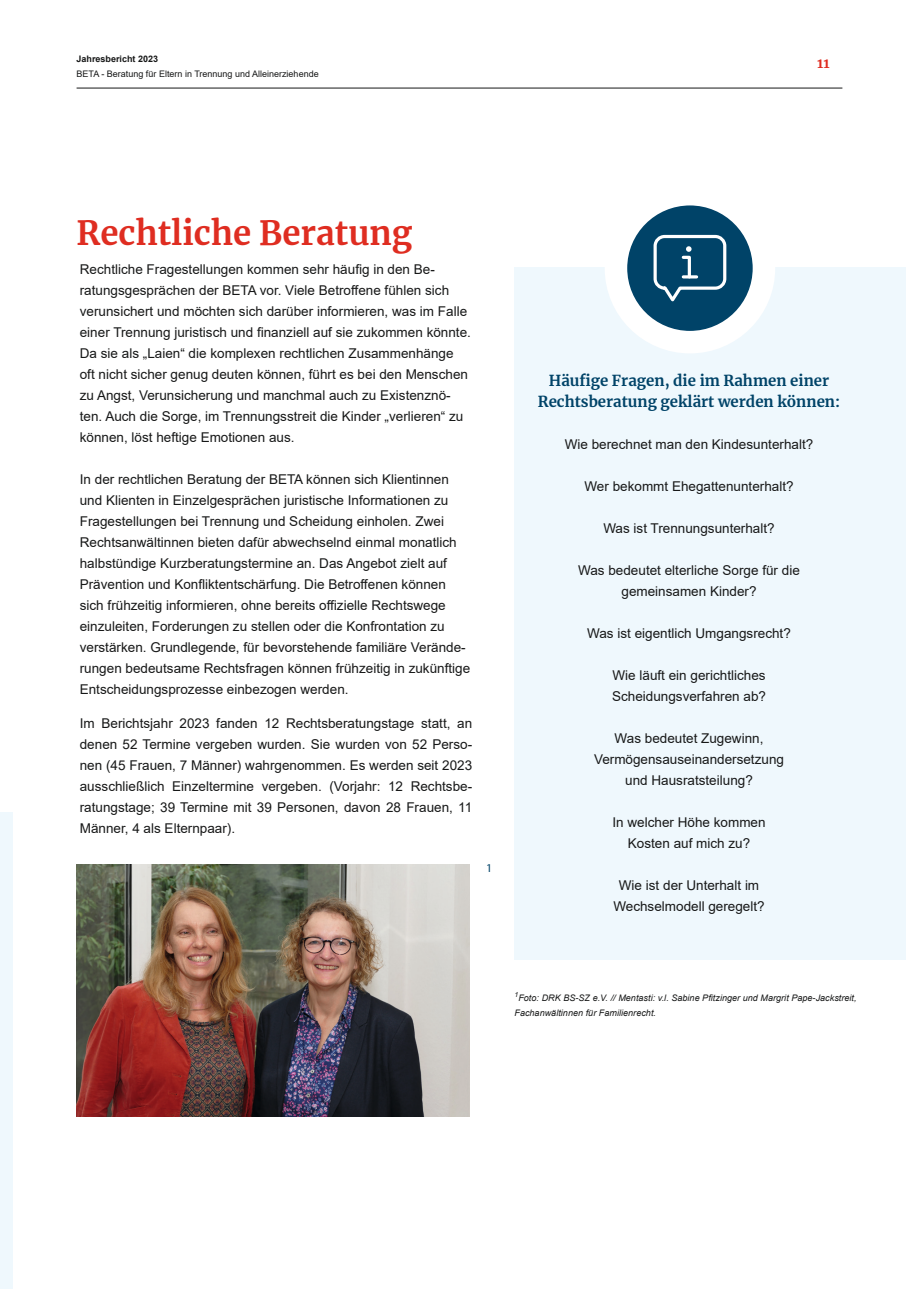
<style>
.page{position:relative;width:919px;height:1289px;background:#fff}
.page>*{position:absolute;margin:0;border:0;box-sizing:border-box;transform-origin:0 0}
.Headlinegröße_II_22_28_pt{font:700 33px "Merriweather";color:#df2d21}
.t1{font:700 15px "Merriweather";color:#004368}
.Teaser_12_17_5_pt{font:13.5px/21px "Arial";color:#171818}
.Fließtext_10_14_pt{font:13.5px/21px "Arial";color:#171818;text-align:justify}
.t2{font:700 13.5px "Merriweather";color:#df2d21}
.Bildunterschrift_8_10_pt{font:12px "Myriad Pro";color:#004368}
.Marginalspalte_8_10_pt{font:italic 9px/15px "Arial";letter-spacing:.005em;color:#171818}
.t3{font:9px "Arial";color:#171818}
.t4{font:700 9px "Arial";color:#171818}
</style>
<div class="page">
<hr style="left:77px;top:88px;width:765px;height:1px;background:#171818">
<div style="left:0;top:812px;width:13px;height:476px;background:#eff8fd"></div>
<div style="left:514px;top:267px;width:392px;height:692px;background:#eff8fd"></div>
<img style="left:77px;top:864px;width:392px;height:252px">
<svg style="left:616px;top:194px;width:147px;height:148px;fill:#004368"></svg>
<div style="left:604px;top:183px;width:171px;height:170px;border:22px solid #fff;border-radius:50%"></div>
<svg style="left:652px;top:233px;width:76px;height:73px"></svg>
<p class="t4" style="left:77px;top:52px;width:83px">Jahresbericht 2023</p>
<p class="t3" style="left:77px;top:67px;width:243px">BETA - Beratung für Eltern in Trennung und Alleinerziehende</p>
<p class="t2" style="left:817px;top:54px;width:14px">11</p>
<p class="Headlinegröße_II_22_28_pt" style="left:77px;top:210px;width:337px">Rechtliche Beratung</p>
<p class="Teaser_12_17_5_pt" style="left:80px;top:258px;width:392px">Rechtliche Fragestellungen kommen sehr häufig in den Be&shy;ratungsgesprächen der BETA vor. Viele Betroffene fühlen sich verunsichert und möchten sich darüber informieren, was im Falle einer Trennung juristisch und finanziell auf sie zukommen könnte.<br>Da sie als „Laien“ die komplexen rechtlichen Zusammenhänge oft nicht sicher genug deuten können, führt es bei den Menschen zu Angst, Verunsicherung und manchmal auch zu Existenznö&shy;ten. Auch die Sorge, im Trennungsstreit die Kinder „verlieren“ zu können, löst heftige Emotionen aus.</p>
<p class="Teaser_12_17_5_pt" style="left:80px;top:468px;width:392px">In der rechtlichen Beratung der BETA können sich Klientinnen und Klienten in Einzelgesprächen juristische Informationen zu Fragestellungen bei Trennung und Scheidung einholen. Zwei Rechtsanwältinnen bieten dafür abwechselnd einmal monatlich halbstündige Kurzberatungstermine an. Das Angebot zielt auf Prävention und Konfliktentschärfung. Die Betroffenen können sich frühzeitig informieren, ohne bereits offizielle Rechtswege einzuleiten, Forderungen zu stellen oder die Konfrontation zu verstärken. Grundlegende, für bevorstehende familiäre Verände&shy;rungen bedeutsame Rechtsfragen können frühzeitig in zukünftige Entscheidungsprozesse einbezogen werden.</p>
<p class="Fließtext_10_14_pt" style="left:80px;top:712px;width:394px">Im Berichtsjahr 2023 fanden 12 Rechtsberatungstage statt, an denen 52 Termine vergeben wurden. Sie wurden von 52 Perso&shy;nen (45 Frauen, 7 Männer) wahrgenommen. Es werden seit 2023 ausschließlich Einzeltermine vergeben. (Vorjahr: 12 Rechtsbe&shy;ratungstage; 39 Termine mit 39 Personen, davon 28 Frauen, 11<br>Männer, 4 als Elternpaar).</p>
<p class="Bildunterschrift_8_10_pt" style="left:486px;top:861px;width:8px">1</p>
<p class="t1" style="left:549px;top:370px;width:282px">Häufige Fragen, die im Rahmen einer</p>
<p class="t1" style="left:538px;top:391px;width:304px">Rechtsberatung geklärt werden können:</p>
<p class="Teaser_12_17_5_pt" style="left:564px;top:433px;width:250px">Wie berechnet man den Kindesunterhalt?</p>
<p class="Teaser_12_17_5_pt" style="left:584px;top:475px;width:211px">Wer bekommt Ehegattenunterhalt?</p>
<p class="Teaser_12_17_5_pt" style="left:603px;top:517px;width:173px">Was ist Trennungsunterhalt?</p>
<p class="Teaser_12_17_5_pt" style="left:578px;top:559px;width:223px">Was bedeutet elterliche Sorge für die</p>
<p class="Teaser_12_17_5_pt" style="left:621px;top:580px;width:137px">gemeinsamen Kinder?</p>
<p class="Teaser_12_17_5_pt" style="left:587px;top:622px;width:205px">Was ist eigentlich Umgangsrecht?</p>
<p class="Teaser_12_17_5_pt" style="left:612px;top:664px;width:155px">Wie läuft ein gerichtliches</p>
<p class="Teaser_12_17_5_pt" style="left:612px;top:685px;width:155px">Scheidungsverfahren ab?</p>
<p class="Teaser_12_17_5_pt" style="left:614px;top:727px;width:150px">Was bedeutet Zugewinn,</p>
<p class="Teaser_12_17_5_pt" style="left:594px;top:748px;width:191px">Vermögensauseinandersetzung</p>
<p class="Teaser_12_17_5_pt" style="left:625px;top:769px;width:129px">und Hausratsteilung?</p>
<p class="Teaser_12_17_5_pt" style="left:612px;top:811px;width:155px">In welcher Höhe kommen</p>
<p class="Teaser_12_17_5_pt" style="left:627px;top:832px;width:124px">Kosten auf mich zu?</p>
<p class="Teaser_12_17_5_pt" style="left:618px;top:874px;width:142px">Wie ist der Unterhalt im</p>
<p class="Teaser_12_17_5_pt" style="left:613px;top:895px;width:153px">Wechselmodell geregelt?</p>
<p class="Marginalspalte_8_10_pt" style="left:514px;top:990px;width:343px"><sup>1</sup>Foto: DRK BS-SZ e.V. // Mentasti: v.l. Sabine Pfitzinger und Margrit Pape-Jackstreit,<br>Fachanwältinnen für Familienrecht.</p>
</div>
